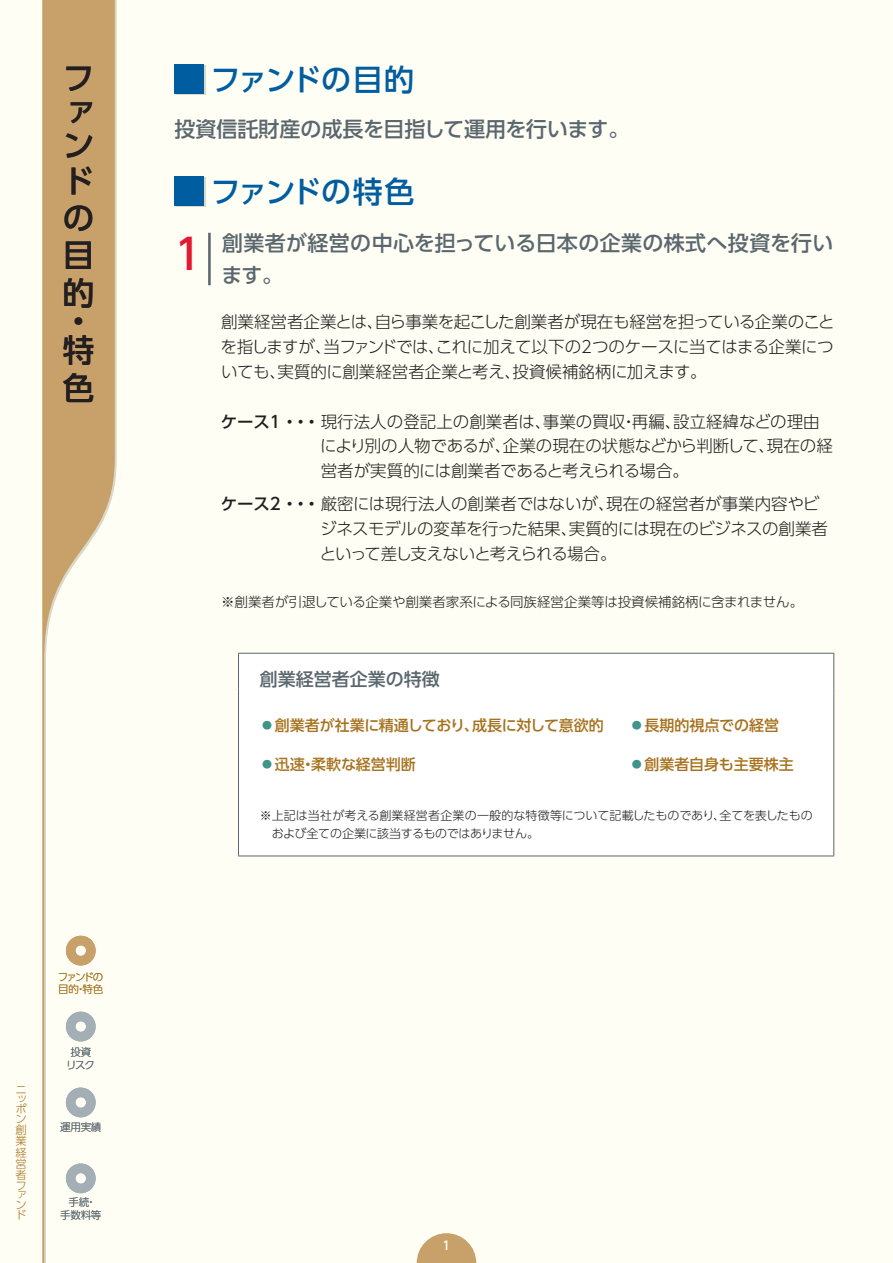
<style>
.page{position:relative;width:893px;height:1263px;background:#fffef4}
.page>*{position:absolute;margin:0;border:0;box-sizing:border-box;transform-origin:0 0}
.textbase{font:500 42px "UD Shin Go Pro";color:#e21931}
.t1{font:500 31.5px/37.2px "UD Shin Go Pro";color:#231f20;text-align:justify}
.A-大見出し{font:500 30px "UD Shin Go Pro";letter-spacing:-.045em;color:#005da0}
.C-14ptM{font:500 21px/31.5px "UD Shin Go Pro";color:#5a676e}
.C-図タイトル{font:500 18px "UD Shin Go Pro";color:#5a676e}
.C-11pt{font:300 16.5px/24.8px "UD Shin Go Pro";letter-spacing:-.015em;color:#231f20;text-align:justify}
.A-小見出し{font:300 16.5px/24.8px "UD Shin Go Pro";color:#231f20}
.A-小見出し-2{font:300 16.5px/24.8px "UD Shin Go Pro";letter-spacing:-.02em;color:#231f20}
.A-10pt{font:500 15px "UD Shin Go Pro";color:#a6721e}
.C-11pt-2{font:300 13.5px "UD Shin Go Pro";color:#231f20}
.A-8pt{font:300 12px/18px "UD Shin Go Pro";color:#231f20}
.t2{font:500 12px "UD Shin Go Pro";color:#fff}
.t3{font:300 11.25px/10.6px "UD Shin Go Pro";color:#a6721e}
.t4{font:300 10.5px/12.6px "UD Shin Go Pro";letter-spacing:-.02em;color:#5a676e;text-align:center}
.t5{font:300 10.5px/12.6px "UD Shin Go Pro";letter-spacing:-.13em;color:#a6721e}
.s1{font-weight:500}
.s2{font-size:10.05px;color:#41948a}
</style>
<div class="page">
<svg style="left:417px;top:1233px;width:59px;height:30px"></svg>
<svg style="left:43px;top:0;width:72px;height:1263px"></svg>
<svg style="left:66px;top:936px;width:30px;height:29px"></svg>
<svg style="left:66px;top:1012px;width:30px;height:29px"></svg>
<svg style="left:66px;top:1087px;width:30px;height:30px"></svg>
<svg style="left:66px;top:1163px;width:30px;height:30px"></svg>
<div style="left:176px;top:65px;width:30px;height:30px;background:#dad9c9"></div>
<div style="left:174px;top:64px;width:30px;height:30px;background:#005da0"></div>
<div style="left:176px;top:177px;width:30px;height:30px;background:#dad9c9"></div>
<div style="left:174px;top:176px;width:30px;height:30px;background:#005da0"></div>
<hr style="left:208px;top:233px;width:3px;height:52px;background:#5a676e">
<div style="left:240px;top:654px;width:593px;height:201px;background:#fff"></div>
<hr style="left:238px;top:653px;width:596px;height:1px;background:#5a676e">
<hr style="left:238px;top:654px;width:1px;height:34px;background:#5a676e">
<hr style="left:833px;top:654px;width:1px;height:34px;background:#5a676e">
<hr style="left:238px;top:688px;width:1px;height:167px;background:#5a676e">
<hr style="left:833px;top:688px;width:1px;height:167px;background:#5a676e">
<hr style="left:238px;top:855px;width:596px;height:1px;background:#5a676e">
<h2 class="t1" style="left:63px;top:61px;width:31px;line-height:33.2px">ファン</h2>
<h2 class="t1" style="left:63px;top:162px;width:31px">ドの目的</h2>
<h2 class="t1" style="left:63px;top:306px;width:32px;line-height:28.8px">・特</h2>
<h2 class="t1" style="left:63px;top:368px;width:32px">色</h2>
<p class="t3" style="left:16px;top:1085px;width:12px;line-height:8.7px">ニッ</p>
<p class="t3" style="left:16px;top:1103px;width:13px;text-align:justify">ポン創業経営者ファン</p>
<p class="t3" style="left:16px;top:1209px;width:12px">ド</p>
<p class="t5" style="left:58px;top:970px;width:47px">ファンドの目的・特色</p>
<p class="t4" style="left:66px;top:1045px;width:30px">投資リスク</p>
<p class="t4" style="left:60px;top:1120px;width:43px">運用実績</p>
<p class="t4" style="left:60px;top:1195px;width:43px">手続・<br>手数料等</p>
<p class="A-大見出し" style="left:210px;top:55px;width:205px">ファンドの目的</p>
<p class="C-14ptM" style="left:174px;top:113px;width:456px">投資信託財産の成長を目指して運用を行います。</p>
<p class="A-大見出し" style="left:210px;top:167px;width:205px">ファンドの特色</p>
<p class="textbase" style="left:174px;top:220px;width:29px">1</p>
<p class="C-14ptM" style="left:221px;top:227px;width:613px">創業者が経営の中心を担っている日本の企業の株式へ投資を行います。</p>
<p class="C-11pt" style="left:221px;top:309px;width:615px">創業経営者企業とは、自ら事業を起こした創業者が現在も経営を担っている企業のことを指しますが、当ファンドでは、これに加えて以下の2つのケースに当てはまる企業についても、実質的に創業経営者企業と考え、投資候補銘柄に加えます。</p>
<p class="A-小見出し" style="left:320px;top:408px;width:514px;text-indent:-99px"><span class="s1">ケース1 ・・・</span> 現行法人の登記上の創業者は、事業の買収・再編、設立経緯などの理由により別の人物であるが、企業の現在の状態などから判断して、現在の経営者が実質的には創業者であると考えられる場合。</p>
<p class="A-小見出し-2" style="left:320px;top:491px;width:510px;text-indent:-99px"><span class="s1">ケース2 ・・・</span> 厳密には現行法人の創業者ではないが、現在の経営者が事業内容やビジネスモデルの変革を行った結果、実質的には現在のビジネスの創業者といって差し支えないと考えられる場合。</p>
<p class="C-11pt-2" style="left:221px;top:591px;width:584px">※創業者が引退している企業や創業者家系による同族経営企業等は投資候補銘柄に含まれません。</p>
<p class="C-図タイトル" style="left:260px;top:665px;width:182px">創業経営者企業の特徴</p>
<p class="A-10pt" style="left:262px;top:713px;width:343px"><span class="s2">●</span> 創業者が社業に精通しており、成長に対して意欲的</p>
<p class="A-10pt" style="left:632px;top:713px;width:149px"><span class="s2">●</span> 長期的視点での経営</p>
<p class="A-10pt" style="left:262px;top:752px;width:155px"><span class="s2">●</span> 迅速・柔軟な経営判断</p>
<p class="A-10pt" style="left:632px;top:752px;width:163px"><span class="s2">●</span> 創業者自身も主要株主</p>
<p class="A-8pt" style="left:272px;top:805px;width:542px;text-indent:-12px">※上記は当社が考える創業経営者企業の一般的な特徴等について記載したものであり、全てを表したものおよび全ての企業に該当するものではありません。</p>
<p class="t2" style="left:442px;top:1236px;width:9px">1</p>
</div>
